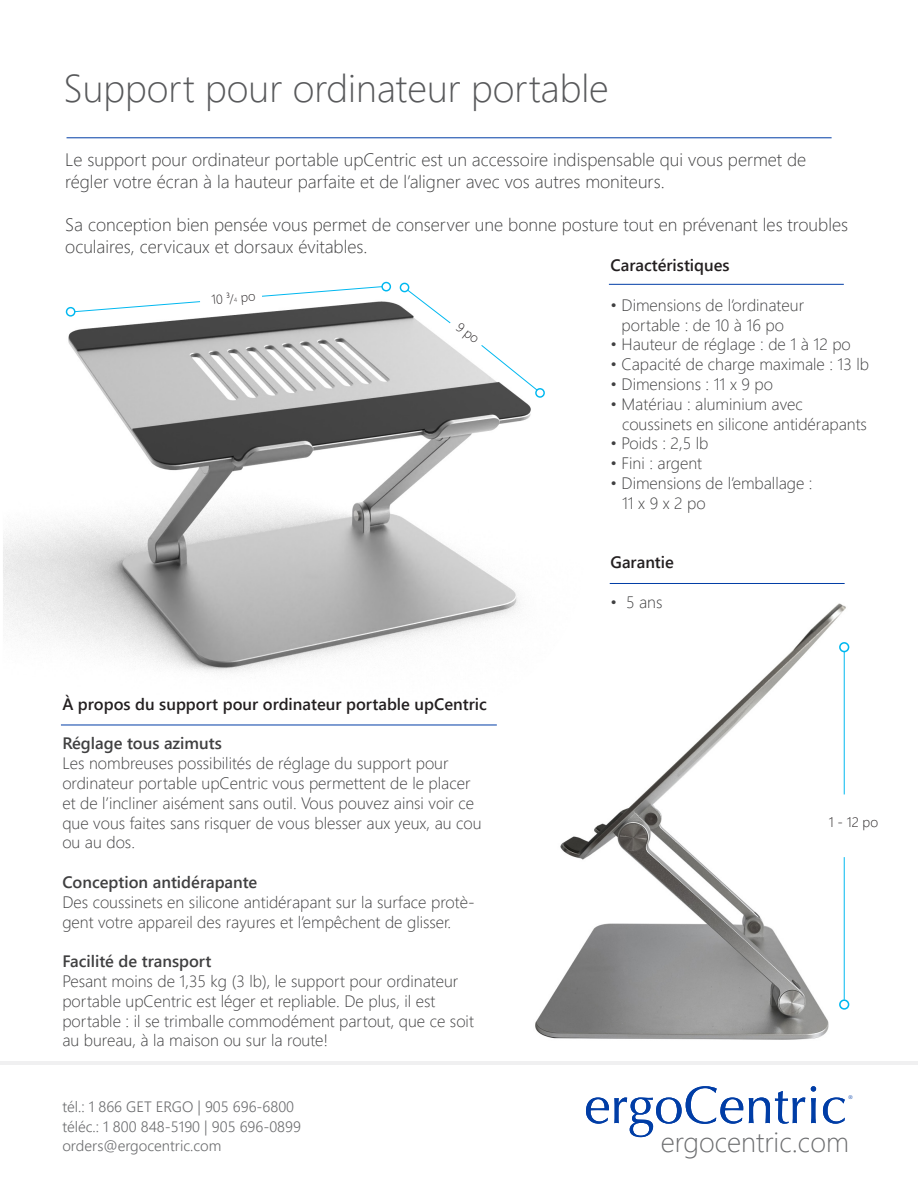
<style>
.page{position:relative;width:918px;height:1188px;background:#fff}
.page>*{position:absolute;margin:0;border:0;box-sizing:border-box;transform-origin:0 0}
.t1{font:38.7px "Webly Sleek UI Light";color:#58595b}
.t2{font:27.9px "Webly Sleek UI Light";color:#6d6e70}
.t3{font:18px/21.6px "Webly Sleek UI Light";color:#404041}
.t4{font:16.5px/19.8px "Webly Sleek UI Light";color:#404041}
.t5{font:16.5px "Webly Sleek UI Semibold";color:#231f20}
.t6{font:16.5px "Webly Sleek UI Semibold";color:#404041}
.t7{font:15px/19.5px "Webly Sleek UI Semilight";color:#6d6e70}
.t8{font:13.8px "Webly Sleek UI Light";color:#231f20}
.t9{font:13.05px "Webly Sleek UI Light";color:#231f20}
.t10{font:300 expanded 5.25px "Helvetica Neue LT";color:#003da6}
.s1{font-size:12px}
.s2{font-size:6px}
</style>
<div class="page">
<img style="left:3px;top:281px;width:542px;height:391px">
<svg style="left:74px;top:301px;width:127px;height:11px"></svg>
<svg style="left:261px;top:286px;width:122px;height:11px"></svg>
<div style="left:66px;top:307px;width:9px;height:10px;border:1px solid #00b8f0;border-radius:50%"></div>
<div style="left:381px;top:282px;width:10px;height:10px;border:1px solid #00b8f0;border-radius:50%"></div>
<div style="left:400px;top:283px;width:9px;height:9px;border:1px solid #00b8f0;border-radius:50%"></div>
<div style="left:535px;top:388px;width:10px;height:10px;border:1px solid #00b8f0;border-radius:50%"></div>
<hr style="left:0;top:1062px;width:918px;height:3px;background:#f0f0f1">
<hr style="left:609px;top:284px;width:235px;height:1px;background:#003da6">
<hr style="left:610px;top:583px;width:235px;height:1px;background:#003da6">
<hr style="left:61px;top:725px;width:436px;height:1px;background:#003da6">
<hr style="left:67px;top:137px;width:765px;height:1px;background:#003da6">
<svg style="left:586px;top:1086px;width:157px;height:51px"></svg>
<svg style="left:749px;top:1091px;width:56px;height:33px"></svg>
<svg style="left:811px;top:1086px;width:5px;height:37px"></svg>
<svg style="left:823px;top:1098px;width:22px;height:26px"></svg>
<img style="left:483px;top:590px;width:367px;height:450px">
<hr style="left:844px;top:857px;width:1px;height:143px;background:#00b8f0">
<hr style="left:844px;top:652px;width:1px;height:142px;background:#00b8f0">
<div style="left:839px;top:642px;width:10px;height:10px;border:2px solid #00b8f0;border-radius:50%"></div>
<div style="left:839px;top:999px;width:10px;height:11px;border:2px solid #00b8f0;border-radius:50%"></div>
<svg style="left:407px;top:289px;width:131px;height:102px"></svg>
<h1 class="t1" style="left:64px;top:59px;width:547px">Support pour ordinateur portable</h1>
<p class="t3" style="left:65px;top:148px;width:743px">Le support pour ordinateur portable upCentric est un accessoire indispensable qui vous permet de régler votre écran à la hauteur parfaite et de l’aligner avec vos autres moniteurs.</p>
<p class="t3" style="left:65px;top:213px;width:784px">Sa conception bien pensée vous permet de conserver une bonne posture tout en prévenant les troubles oculaires, cervicaux et dorsaux évitables.</p>
<p class="t5" style="left:611px;top:253px;width:121px">Caractéristiques</p>
<p class="t4" style="left:611px;top:294px;width:195px;text-align:center">• Dimensions de l’ordinateur portable : de 10 à 16 po</p>
<p class="t4" style="left:611px;top:334px;width:242px">• Hauteur de réglage : de 1 à 12 po</p>
<p class="t4" style="left:611px;top:354px;width:260px">• Capacité de charge maximale : 13 lb</p>
<p class="t4" style="left:611px;top:374px;width:164px">• Dimensions : 11 x 9 po</p>
<p class="t4" style="left:622px;top:393px;width:247px;text-indent:-11px">• Matériau : aluminium avec coussinets en silicone antidérapants</p>
<p class="t4" style="left:611px;top:433px;width:99px">• Poids : 2,5 lb</p>
<p class="t4" style="left:611px;top:453px;width:93px">• Fini : argent</p>
<p class="t4" style="left:622px;top:473px;width:192px;text-indent:-12px">• Dimensions de l’emballage :<br>11 x 9 x 2 po</p>
<p class="t9" style="left:211px;top:290px;width:46px;rotate:-5deg">10 <span class="s1">³/</span><span class="s2">4</span> po</p>
<p class="t5" style="left:62px;top:692px;width:426px">À propos du support pour ordinateur portable upCentric</p>
<p class="t6" style="left:62px;top:731px;width:161px">Réglage tous azimuts</p>
<p class="t4" style="left:62px;top:753px;width:421px">Les nombreuses possibilités de réglage du support pour ordinateur portable upCentric vous permettent de le placer et de l’incliner aisément sans outil. Vous pouvez ainsi voir ce que vous faites sans risquer de vous blesser aux yeux, au cou ou au dos.</p>
<p class="t6" style="left:62px;top:870px;width:196px">Conception antidérapante</p>
<p class="t4" style="left:62px;top:891px;width:414px">Des coussinets en silicone antidérapant sur la surface protè&shy;gent votre appareil des rayures et l’empêchent de glisser.</p>
<p class="t6" style="left:62px;top:949px;width:151px">Facilité de transport</p>
<p class="t4" style="left:62px;top:971px;width:413px">Pesant moins de 1,35 kg (3 lb), le support pour ordinateur portable upCentric est léger et repliable. De plus, il est portable : il se trimballe commodément partout, que ce soit au bureau, à la maison ou sur la route!</p>
<p class="t7" style="left:62px;top:1096px;width:240px">tél.: 1 866 GET ERGO | 905 696-6800 téléc.: 1 800 848-5190 | 905 696-0899 orders@ergocentric.com</p>
<p class="t5" style="left:611px;top:550px;width:65px">Garantie</p>
<p class="t4" style="left:611px;top:591px;width:53px">• 5 ans</p>
<p class="t8" style="left:829px;top:812px;width:51px">1 - 12 po</p>
<p class="t10" style="left:848px;top:1094px;width:6px">®</p>
<h2 class="t2" style="left:661px;top:1121px;width:190px">ergocentric.com</h2>
</div>
